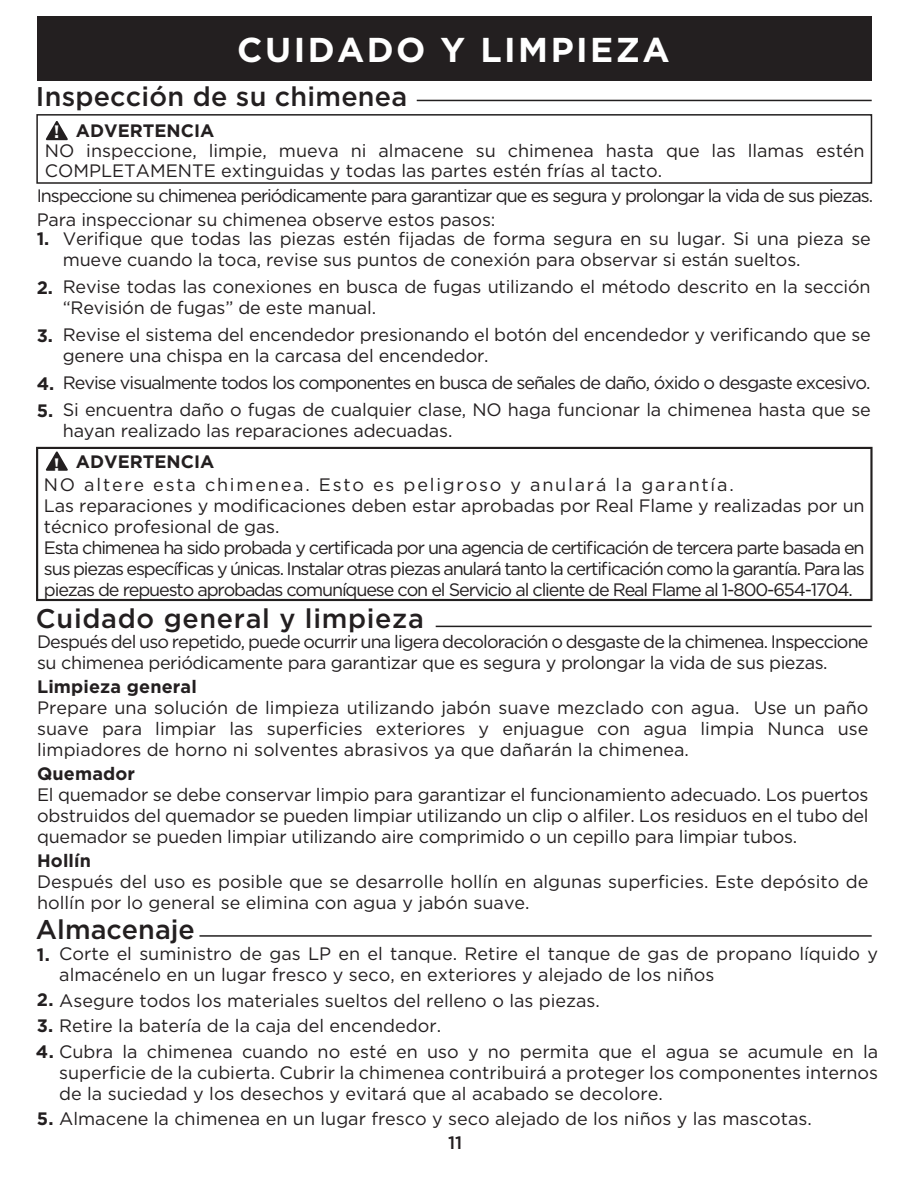
<style>
.page{position:relative;width:918px;height:1188px;background:#fff}
.page>*{position:absolute;margin:0;border:0;box-sizing:border-box;transform-origin:0 0}
.t1{font:700 34.5px "Gotham";letter-spacing:.07em;color:#fff}
.t2{font:500 27px "Gotham";letter-spacing:.01em;color:#231f20}
.t3{font:18px/21px "Gotham";letter-spacing:-.01em;color:#231f20}
.t4{font:18px/21px "Gotham";letter-spacing:-.065em;color:#231f20}
.t5{font:18px/21px "Gotham";letter-spacing:-.05em;color:#231f20}
.t6{font:18px/27px "Gotham";letter-spacing:-.055em;color:#231f20}
.t7{font:18px/24px "Gotham";letter-spacing:-.06em;color:#231f20}
.t8{font:700 18px/27px "Gotham";letter-spacing:.01em;color:#231f20}
.s1{color:#fff}
.s2{font-weight:700}
.s3{font-weight:500}
</style>
<div class="page">
<div style="left:37px;top:16px;width:834px;height:65px;background:#231f20"></div>
<svg style="left:36px;top:99px;width:837px;height:85px"></svg>
<svg style="left:46px;top:121px;width:22px;height:19px"></svg>
<div style="left:36px;top:447px;width:837px;height:154px;border:2px solid #221f1f"></div>
<svg style="left:46px;top:451px;width:22px;height:20px"></svg>
<hr style="left:436px;top:626px;width:436px;height:1px;background:#221f1f">
<hr style="left:200px;top:935px;width:672px;height:2px;background:#221f1f">
<h1 class="t1" style="left:237px;top:27px;width:434px">CUIDADO Y LIMPIEZA</h1>
<h2 class="t2" style="left:36px;top:79px;width:373px">Inspección de su chimenea</h2>
<p class="t8" style="left:54px;top:117px;width:162px"><span class="s1">!</span> ADVERTENCIA</p>
<p class="t3" style="left:45px;top:141px;width:821px;line-height:19.5px">NO inspeccione, limpie, mueva ni almacene su chimenea hasta que las llamas estén<br>COMPLETAMENTE extinguidas y todas las partes estén frías al tacto.</p>
<p class="t7" style="left:37px;top:183px;width:838px">Inspeccione su chimenea periódicamente para garantizar que es segura y prolongar la vida de sus piezas.<br>Para inspeccionar su chimenea observe estos pasos:</p>
<p class="t8" style="left:37px;top:225px;width:14px">1.</p>
<p class="t8" style="left:37px;top:274px;width:18px">2.</p>
<p class="t8" style="left:37px;top:322px;width:18px">3.</p>
<p class="t8" style="left:37px;top:370px;width:19px">4.<br>5.</p>
<p class="t8" style="left:54px;top:448px;width:162px"><span class="s1">!</span> ADVERTENCIA</p>
<p class="t3" style="left:63px;top:228px;width:810px">Verifique que todas las piezas estén fijadas de forma segura en su lugar. Si una pieza se mueve cuando la toca, revise sus puntos de conexión para observar si están sueltos.</p>
<p class="t3" style="left:63px;top:276px;width:809px">Revise todas las conexiones en busca de fugas utilizando el método descrito en la sección “Revisión de fugas” de este manual.</p>
<p class="t3" style="left:63px;top:324px;width:810px">Revise el sistema del encendedor presionando el botón del encendedor y verificando que se genere una chispa en la carcasa del encendedor.</p>
<p class="t6" style="left:63px;top:369px;width:810px">Revise visualmente todos los componentes en busca de señales de daño, óxido o desgaste excesivo.<br>Si encuentra daño o fugas de cualquier clase, NO haga funcionar la chimenea hasta que se</p>
<p class="t3" style="left:63px;top:420px;width:391px">hayan realizado las reparaciones adecuadas.</p>
<p class="t4" style="left:44px;top:473px;width:822px">NO altere esta chimenea. Esto es peligroso y anulará la garantía.<br>Las reparaciones y modificaciones deben estar aprobadas por Real Flame y realizadas por un técnico profesional de gas.<br>Esta chimenea ha sido probada y certificada por una agencia de certificación de tercera parte basada en sus piezas específicas y únicas. Instalar otras piezas anulará tanto la certificación como la garantía. Para las piezas de repuesto aprobadas comuníquese con el Servicio al cliente de Real Flame al 1-800-654-1704.</p>
<p class="t5" style="left:37px;top:631px;width:833px">Después del uso repetido, puede ocurrir una ligera decoloración o desgaste de la chimenea. Inspeccione su chimenea periódicamente para garantizar que es segura y prolongar la vida de sus piezas.</p>
<p class="t8" style="left:37px;top:673px;width:161px">Limpieza general</p>
<p class="t3" style="left:37px;top:697px;width:833px;text-align:justify">Prepare una solución de limpieza utilizando jabón suave mezclado con agua. Use un paño suave para limpiar las superficies exteriores y enjuague con agua limpia Nunca use limpiadores de horno ni solventes abrasivos ya que dañarán la chimenea.</p>
<p class="t8" style="left:37px;top:760px;width:99px">Quemador</p>
<p class="t3" style="left:37px;top:784px;width:833px;text-align:justify">El quemador se debe conservar limpio para garantizar el funcionamiento adecuado. Los puertos obstruidos del quemador se pueden limpiar utilizando un clip o alfiler. Los residuos en el tubo del quemador se pueden limpiar utilizando aire comprimido o un cepillo para limpiar tubos.</p>
<p class="t8" style="left:37px;top:847px;width:55px">Hollín</p>
<p class="t3" style="left:37px;top:871px;width:833px">Después del uso es posible que se desarrolle hollín en algunas superficies. Este depósito de hollín por lo general se elimina con agua y jabón suave.</p>
<p class="t3" style="left:59px;top:943px;width:820px">Corte el suministro de gas LP en el tanque. Retire el tanque de gas de propano líquido y almacénelo en un lugar fresco y seco, en exteriores y alejado de los niños</p>
<h2 class="t2" style="left:36px;top:600px;width:389px">Cuidado general y limpieza</h2>
<h2 class="t2" style="left:36px;top:912px;width:160px">Almacenaje</h2>
<p class="t8" style="left:37px;top:941px;width:15px">1.</p>
<p class="t3" style="left:37px;top:989px;width:565px"><span class="s2">2.</span> Asegure todos los materiales sueltos del relleno o las piezas.</p>
<p class="t3" style="left:37px;top:1015px;width:406px"><span class="s2">3.</span> Retire la batería de la caja del encendedor.</p>
<p class="t3" style="left:59px;top:1040px;width:821px;text-align:justify;text-indent:-23px"><span class="s2">4.</span> Cubra la chimenea cuando no esté en uso y no permita que el agua se acumule en la superficie de la cubierta. Cubrir la chimenea contribuirá a proteger los componentes internos de la suciedad y los desechos y evitará que al acabado se decolore.</p>
<p class="t3" style="left:448px;top:1106px;width:365px;line-height:23.9px;text-indent:-411px"><span class="s2">5.</span> Almacene la chimenea en un lugar fresco y seco alejado de los niños y las mascotas.<br><span class="s3">11</span></p>
</div>
